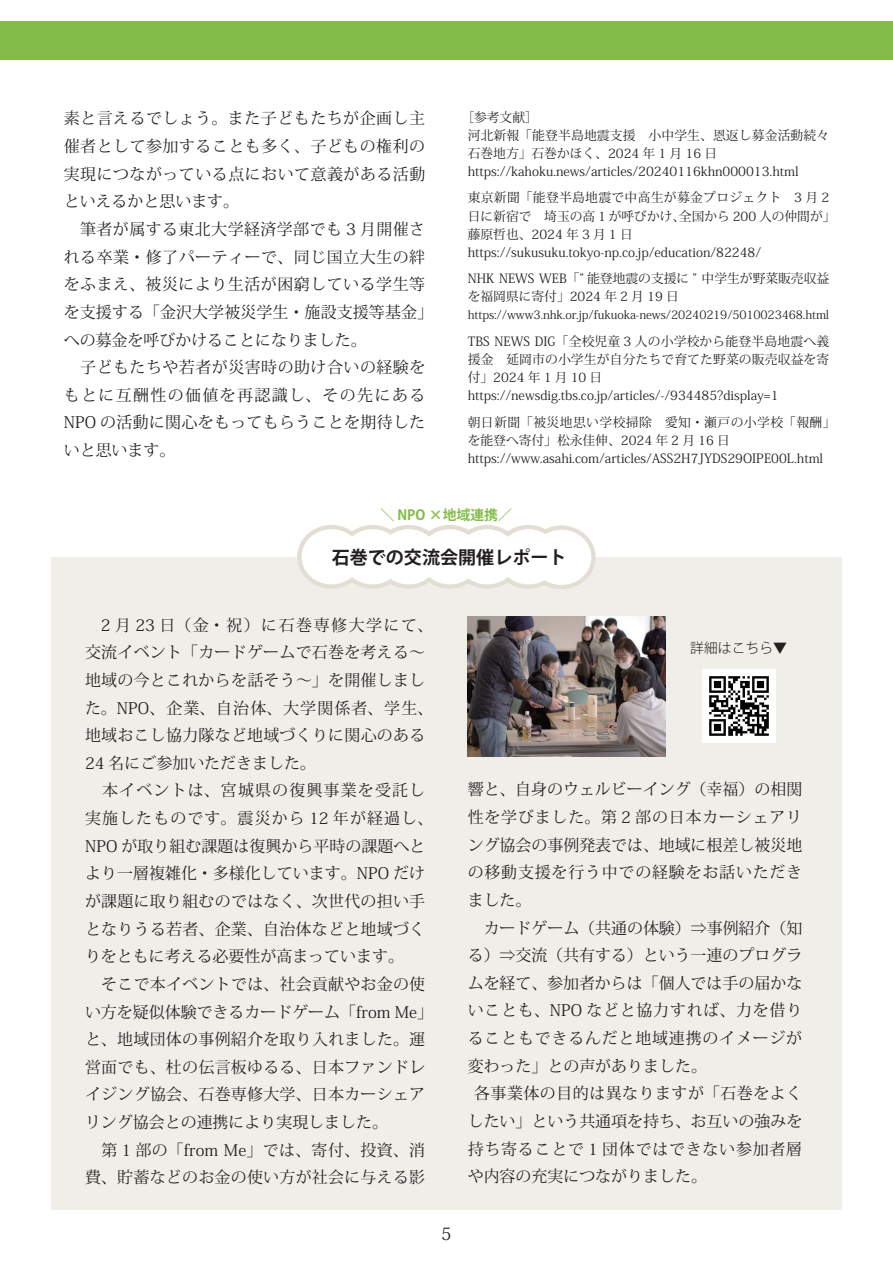
<style>
.page{position:relative;width:893px;height:1263px;background:#fff}
.page>*{position:absolute;margin:0;border:0;box-sizing:border-box;transform-origin:0 0}
.t1{font:700 18px "Koz Go Pr 6 N";color:#231f20}
.t2{font:16.95px "Koz Min Pro";color:#231f20}
.t3{font:15.9px/27.6px "Koz Min Pro";letter-spacing:.02em;color:#231f20}
.t4{font:15.9px "Koz Min Pro";color:#231f20}
.t5{font:15.9px "Koz Min Pro";letter-spacing:.05em;color:#231f20}
.t6{font:700 13.8px "Koz Go Pro";color:#84bc49}
.t7{font:300 13.8px "Koz Go Pr 6 N";color:#231f20}
.t8{font:12.75px/18.1px "Koz Min Pro";color:#231f20}
.t9{font:11.7px "Koz Min Pro";letter-spacing:-.005em;color:#231f20}
</style>
<div class="page">
<div style="left:0;top:21px;width:893px;height:39px;background:#84bc49"></div>
<div style="left:51px;top:557px;width:791px;height:653px;background:#f0eee9"></div>
<img style="left:468px;top:617px;width:197px;height:140px">
<img style="left:702px;top:670px;width:73px;height:73px">
<div style="left:297px;top:525px;width:69px;height:64px;border:9px solid #e2ded4;border-radius:50%"></div>
<div style="left:338px;top:525px;width:69px;height:64px;border:9px solid #e2ded4;border-radius:50%"></div>
<div style="left:374px;top:525px;width:69px;height:64px;border:9px solid #e2ded4;border-radius:50%"></div>
<div style="left:416px;top:525px;width:68px;height:64px;border:9px solid #e2ded4;border-radius:50%"></div>
<div style="left:453px;top:525px;width:68px;height:64px;border:9px solid #e2ded4;border-radius:50%"></div>
<div style="left:494px;top:525px;width:68px;height:64px;border:9px solid #e2ded4;border-radius:50%"></div>
<div style="left:527px;top:525px;width:69px;height:64px;border:9px solid #e2ded4;border-radius:50%"></div>
<div style="left:302px;top:529px;width:59px;height:55px;background:#fff;border-radius:50%"></div>
<div style="left:343px;top:529px;width:60px;height:55px;background:#fff;border-radius:50%"></div>
<div style="left:379px;top:529px;width:60px;height:55px;background:#fff;border-radius:50%"></div>
<div style="left:420px;top:529px;width:60px;height:55px;background:#fff;border-radius:50%"></div>
<div style="left:457px;top:529px;width:60px;height:55px;background:#fff;border-radius:50%"></div>
<div style="left:498px;top:529px;width:60px;height:55px;background:#fff;border-radius:50%"></div>
<div style="left:531px;top:530px;width:60px;height:55px;background:#fff;border-radius:50%"></div>
<p class="t3" style="left:64px;top:104px;width:379px">素と言えるでしょう。また子どもたちが企画し主催者として参加することも多く、子どもの権利の実現につながっている点において意義がある活動といえるかと思います。<br>　筆者が属する東北大学経済学部でも 3 月開催される卒業・修了パーティーで、同じ国立大生の絆をふまえ、被災により生活が困窮している学生等を支援する「金沢大学被災学生・施設支援等基金」への募金を呼びかけることになりました。<br>　子どもたちや若者が災害時の助け合いの経験をもとに互酬性の価値を再認識し、その先にある　<br>NPO の活動に関心をもってもらうことを期待したいと思います。</p>
<p class="t8" style="left:468px;top:107px;width:363px;text-indent:-6px">［参考文献］<br>河北新報「能登半島地震支援　小中学生、恩返し募金活動続々石巻地方」石巻かほく、2024 年 1 月 16 日https://kahoku.news/articles/20240116khn000013.html</p>
<p class="t8" style="left:468px;top:188px;width:369px">東京新聞「能登半島地震で中高生が募金プロジェクト　3 月 2日に新宿で　埼玉の高 1 が呼びかけ、全国から 200 人の仲間が」藤原哲也、2024 年 3 月 1 日https://sukusuku.tokyo-np.co.jp/education/82248/</p>
<p class="t8" style="left:468px;top:269px;width:363px">NHK NEWS WEB「” 能登地震の支援に ” 中学生が野菜販売収益を福岡県に寄付」2024 年 2 月 19 日</p>
<p class="t9" style="left:468px;top:306px;width:363px">https://www3.nhk.or.jp/fukuoka-news/20240219/5010023468.html</p>
<p class="t8" style="left:468px;top:332px;width:363px">TBS NEWS DIG「全校児童 3 人の小学校から能登半島地震へ義援金　延岡市の小学生が自分たちで育てた野菜の販売収益を寄付」2024 年 1 月 10 日https://newsdig.tbs.co.jp/articles/-/934485?display=1</p>
<p class="t8" style="left:468px;top:413px;width:369px">朝日新聞「被災地思い学校掃除　愛知・瀬戸の小学校「報酬」を能登へ寄付」松永佳伸、2024 年 2 月 16 日https://www.asahi.com/articles/ASS2H7JYDS29OIPE00L.html</p>
<p class="t6" style="left:381px;top:506px;width:133px">＼ NPO ×地域連携／</p>
<p class="t1" style="left:332px;top:547px;width:236px">石巻での交流会開催レポート</p>
<p class="t3" style="left:85px;top:610px;width:350px">　2 月 23 日（金・祝）に石巻専修大学にて、交流イベント「カードゲームで石巻を考える〜地域の今とこれからを話そう〜」を開催しました。NPO、企業、自治体、大学関係者、学生、地域おこし協力隊など地域づくりに関心のある<br>24 名にご参加いただきました。<br>　本イベントは、宮城県の復興事業を受託し実施したものです。震災から 12 年が経過し、<br>NPO が取り組む課題は復興から平時の課題へとより一層複雑化・多様化しています。NPO だけが課題に取り組むのではなく、次世代の担い手となりうる若者、企業、自治体などと地域づくりをともに考える必要性が高まっています。<br>　そこで本イベントでは、社会貢献やお金の使い方を疑似体験できるカードゲーム「from Me」と、地域団体の事例紹介を取り入れました。運営面でも、杜の伝言板ゆるる、日本ファンドレイジング協会、石巻専修大学、日本カーシェアリング協会との連携により実現しました。<br>　第 1 部の「from Me」では、寄付、投資、消費、貯蓄などのお金の使い方が社会に与える影</p>
<p class="t7" style="left:690px;top:640px;width:98px">詳細はこちら▼</p>
<p class="t4" style="left:468px;top:778px;width:336px">響と、自身のウェルビーイング（幸福）の相関</p>
<p class="t5" style="left:468px;top:806px;width:336px">性を学びました。第 2 部の日本カーシェアリ</p>
<p class="t4" style="left:468px;top:833px;width:336px">ング協会の事例発表では、地域に根差し被災地</p>
<p class="t5" style="left:468px;top:861px;width:336px">の移動支援を行う中での経験をお話いただき</p>
<p class="t3" style="left:468px;top:886px;width:65px">ました。</p>
<p class="t4" style="left:468px;top:916px;width:336px">　カードゲーム（共通の体験）⇒事例紹介（知</p>
<p class="t4" style="left:468px;top:944px;width:336px">る）⇒交流（共有する）という一連のプログラ</p>
<p class="t4" style="left:468px;top:972px;width:336px">ムを経て、参加者からは「個人では手の届かな</p>
<p class="t5" style="left:468px;top:999px;width:336px">いことも、NPO などと協力すれば、力を借り</p>
<p class="t5" style="left:468px;top:1027px;width:336px">ることもできるんだと地域連携のイメージが</p>
<p class="t4" style="left:468px;top:1054px;width:241px">変わった」との声がありました。</p>
<p class="t3" style="left:474px;top:1079px;width:330px">各事業体の目的は異なりますが「石巻をよく</p>
<p class="t4" style="left:468px;top:1110px;width:336px">したい」という共通項を持ち、お互いの強みを</p>
<p class="t5" style="left:468px;top:1137px;width:336px">持ち寄ることで 1 団体ではできない参加者層</p>
<p class="t4" style="left:468px;top:1165px;width:241px">や内容の充実につながりました。</p>
<p class="t2" style="left:441px;top:1222px;width:12px">5</p>
</div>
